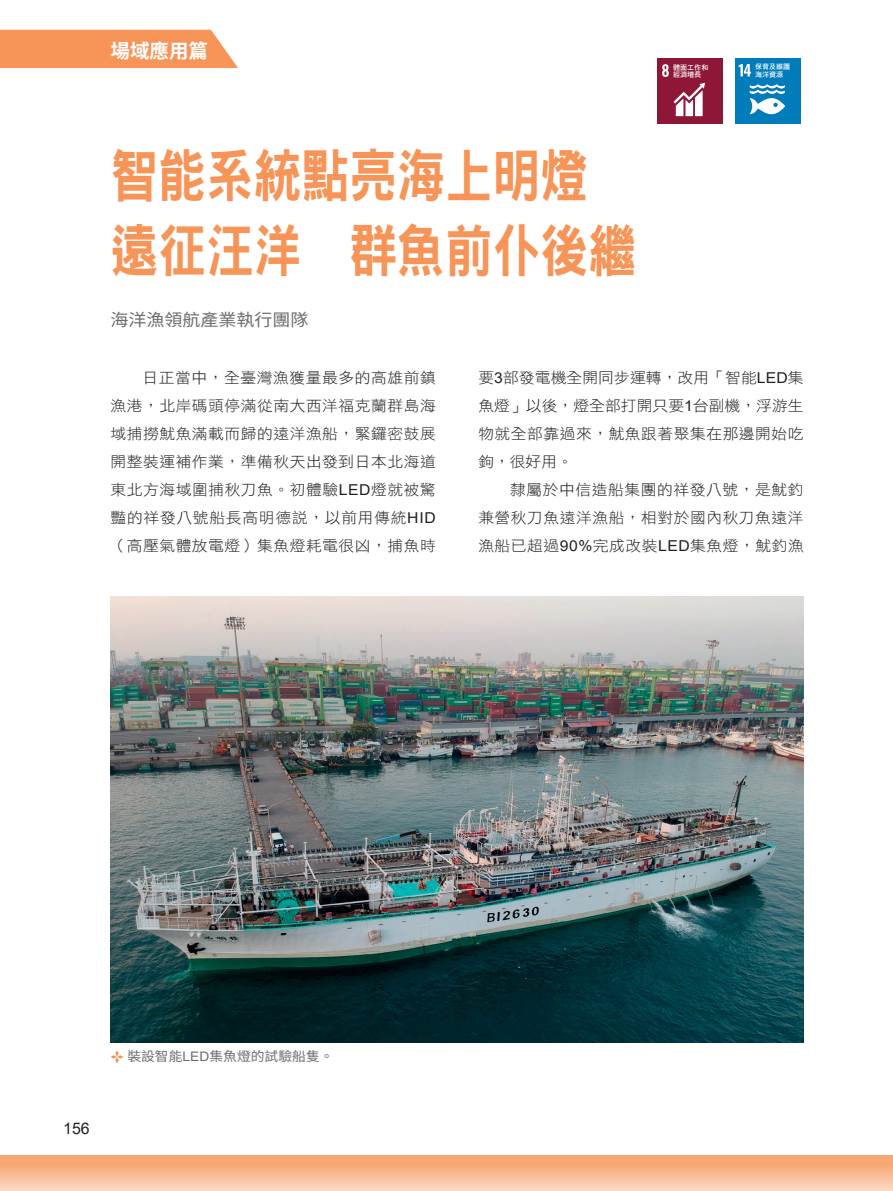
<style>
.page{position:relative;width:893px;height:1191px;background:#fff}
.page>*{position:absolute;margin:0;border:0;box-sizing:border-box;transform-origin:0 0}
.t1{font:57.75px/75px "DF Hei Std W9";color:#f79559;scale:.83 1}
.t2{font:700 19.5px "Source Han Sans TWHK";color:#fff}
.t3{font:17.1px "Source Han Sans TWHK";color:#6c6d70;scale:1.05 1}
.t4{font:15.9px "Arial";color:#231f20}
.t5{font:15px/27.9px "DF Hei Std W3";letter-spacing:.035em;color:#231f20;text-align:justify;scale:1.05 1}
.t6{font:13.05px "Source Han Sans TWHK";color:#6c6d70;scale:1.05 1}
.t7{font:7.05px/7.4px "DF Hei Std W7";color:#fff}
.s1{font-family:"Arial"}
</style>
<div class="page">
<svg style="left:0;top:1155px;width:892px;height:36px"></svg>
<hr style="left:892px;top:1154px;width:1px;height:37px;background:#f8a875">
<img style="left:111px;top:597px;width:693px;height:445px">
<svg style="left:111px;top:1050px;width:13px;height:13px"></svg>
<div style="left:735px;top:58px;width:65px;height:66px;background:#007cbb"></div>
<svg style="left:739px;top:64px;width:12px;height:12px"></svg>
<svg style="left:750px;top:84px;width:35px;height:30px"></svg>
<div style="left:657px;top:59px;width:65px;height:65px;background:#8e1737"></div>
<svg style="left:662px;top:64px;width:7px;height:13px"></svg>
<svg style="left:674px;top:83px;width:31px;height:33px"></svg>
<div style="left:0;top:30px;width:238px;height:38px;background:#f79559"></div>
<h2 class="t2" style="left:111px;top:39px;width:99px">場域應用篇</h2>
<h1 class="t1" style="left:111px;top:137px;width:635px">智能系統點亮海上明燈　遠征汪洋　群魚前仆後繼</h1>
<p class="t3" style="left:111px;top:310px;width:190px">海洋漁領航產業執行團隊</p>
<p class="t7" style="left:682px;top:66px;width:30px">氣候行動</p>
<p class="t7" style="left:755px;top:63px;width:37px">保育及維護海洋資源</p>
<p class="t7" style="left:673px;top:63px;width:37px">體面工作和經濟增長</p>
<p class="t7" style="left:744px;top:63px;width:44px">產業、創新和基礎設施</p>
<p class="t5" style="left:111px;top:364px;width:311px;text-indent:32px">日正當中，全臺灣漁獲量最多的高雄前鎮漁港，北岸碼頭停滿從南大西洋福克蘭群島海域捕撈魷魚滿載而歸的遠洋漁船，緊鑼密鼓展開整裝運補作業，準備秋天出發到日本北海道東北方海域圍捕秋刀魚。初體驗<span class="s1">LED</span>燈就被驚豔的祥發八號船長高明德說，以前用傳統<span class="s1">HID</span>（高壓氣體放電燈）集魚燈耗電很凶，捕魚時</p>
<p class="t5" style="left:478px;top:364px;width:311px">要<span class="s1">3</span>部發電機全開同步運轉，改用「智能<span class="s1">LED</span>集魚燈」以後，燈全部打開只要<span class="s1">1</span>台副機，浮游生物就全部靠過來，魷魚跟著聚集在那邊開始吃鉤，很好用。</p>
<p class="t5" style="left:478px;top:475px;width:311px;text-indent:32px">隸屬於中信造船集團的祥發八號，是魷釣兼營秋刀魚遠洋漁船，相對於國內秋刀魚遠洋漁船已超過<span class="s1">90%</span>完成改裝<span class="s1">LED</span>集魚燈，魷釣漁</p>
<p class="t4" style="left:63px;top:1117px;width:28px">156</p>
<p class="t6" style="left:127px;top:1049px;width:198px">裝設智能<span class="s1">LED</span>集魚燈的試驗船隻。</p>
</div>
